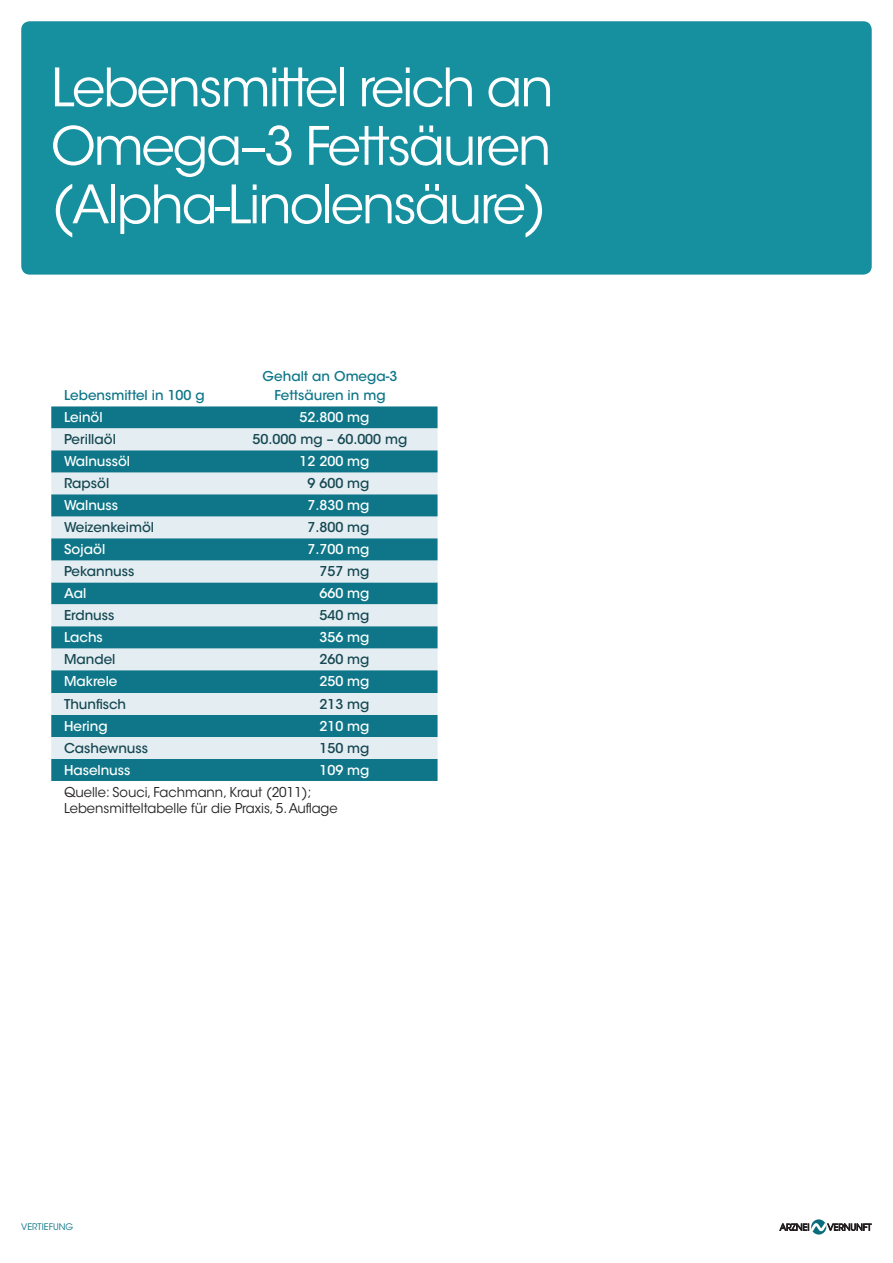
<style>
.page{position:relative;width:893px;height:1263px;background:#fff}
.page>*{position:absolute;margin:0;border:0;box-sizing:border-box;transform-origin:0 0}
.t1{font:52.5px/58.5px "ITC Avant Garde Std";letter-spacing:-.04em;color:#fff;text-align:justify}
.t2{font:500 13.5px "ITC Avant Garde Std";color:#144751}
.t3{font:500 13.5px "ITC Avant Garde Std";color:#fff}
.t4{font:13.5px/16.5px "ITC Avant Garde Std";color:#231f20}
.t5{font:500 13.5px/19.5px "ITC Avant Garde Std";color:#0e7688;text-align:center}
.t6{font:9px "ITC Avant Garde Std";color:#0e7688}
</style>
<div class="page">
<svg style="left:811px;top:1219px;width:15px;height:15px"></svg>
<svg style="left:780px;top:1223px;width:91px;height:8px"></svg>
<div style="left:21px;top:21px;width:851px;height:254px;background:#168f9f;border-radius:9px"></div>
<div style="left:51px;top:406px;width:387px;height:375px;background:#0e7688"></div>
<div style="left:51px;top:428px;width:387px;height:331px;background:#e4edf2"></div>
<svg style="left:51px;top:450px;width:387px;height:287px;background:#72adb9"></svg>
<h1 class="t1" style="left:51px;top:59px;width:504px">Lebensmittel reich an Omega–3 Fettsäuren (Alpha-Linolensäure)</h1>
<p class="t5" style="left:64px;top:386px;width:142px">Lebensmittel in 100 g</p>
<p class="t5" style="left:263px;top:366px;width:136px">Gehalt an Omega-3<br>Fettsäuren in mg</p>
<p class="t3" style="left:64px;top:409px;width:40px">Leinöl</p>
<p class="t3" style="left:299px;top:409px;width:72px">52.800 mg</p>
<p class="t2" style="left:64px;top:431px;width:53px">Perillaöl</p>
<p class="t2" style="left:253px;top:431px;width:156px">50.000 mg – 60.000 mg</p>
<p class="t3" style="left:64px;top:453px;width:68px">Walnussöl</p>
<p class="t3" style="left:299px;top:453px;width:71px">12 200 mg</p>
<p class="t2" style="left:64px;top:475px;width:47px">Rapsöl</p>
<p class="t2" style="left:307px;top:475px;width:64px">9 600 mg</p>
<p class="t3" style="left:64px;top:497px;width:56px">Walnuss</p>
<p class="t3" style="left:307px;top:497px;width:64px">7.830 mg</p>
<p class="t2" style="left:64px;top:519px;width:92px">Weizenkeimöl</p>
<p class="t2" style="left:307px;top:519px;width:64px">7.800 mg</p>
<p class="t3" style="left:64px;top:541px;width:43px">Sojaöl</p>
<p class="t3" style="left:307px;top:541px;width:64px">7.700 mg</p>
<p class="t2" style="left:64px;top:563px;width:72px">Pekannuss</p>
<p class="t2" style="left:319px;top:563px;width:52px">757 mg</p>
<p class="t3" style="left:64px;top:585px;width:24px">Aal</p>
<p class="t3" style="left:319px;top:585px;width:52px">660 mg</p>
<p class="t2" style="left:64px;top:607px;width:52px">Erdnuss</p>
<p class="t2" style="left:319px;top:607px;width:52px">540 mg</p>
<p class="t3" style="left:64px;top:629px;width:40px">Lachs</p>
<p class="t3" style="left:319px;top:629px;width:52px">356 mg</p>
<p class="t2" style="left:64px;top:651px;width:53px">Mandel</p>
<p class="t2" style="left:319px;top:651px;width:52px">260 mg</p>
<p class="t3" style="left:64px;top:673px;width:55px">Makrele</p>
<p class="t3" style="left:319px;top:673px;width:52px">250 mg</p>
<p class="t2" style="left:64px;top:696px;width:64px">Thunfisch</p>
<p class="t2" style="left:319px;top:696px;width:52px">213 mg</p>
<p class="t3" style="left:64px;top:718px;width:45px">Hering</p>
<p class="t3" style="left:319px;top:718px;width:52px">210 mg</p>
<p class="t2" style="left:64px;top:740px;width:85px">Cashewnuss</p>
<p class="t2" style="left:319px;top:740px;width:52px">150 mg</p>
<p class="t3" style="left:64px;top:762px;width:68px">Haselnuss</p>
<p class="t3" style="left:319px;top:762px;width:52px">109 mg</p>
<p class="t4" style="left:64px;top:784px;width:275px">Quelle: Souci, Fachmann, Kraut (2011);<br>Lebensmitteltabelle für die Praxis, 5. Auflage</p>
<p class="t6" style="left:21px;top:1222px;width:53px">VERTIEFUNG</p>
</div>
